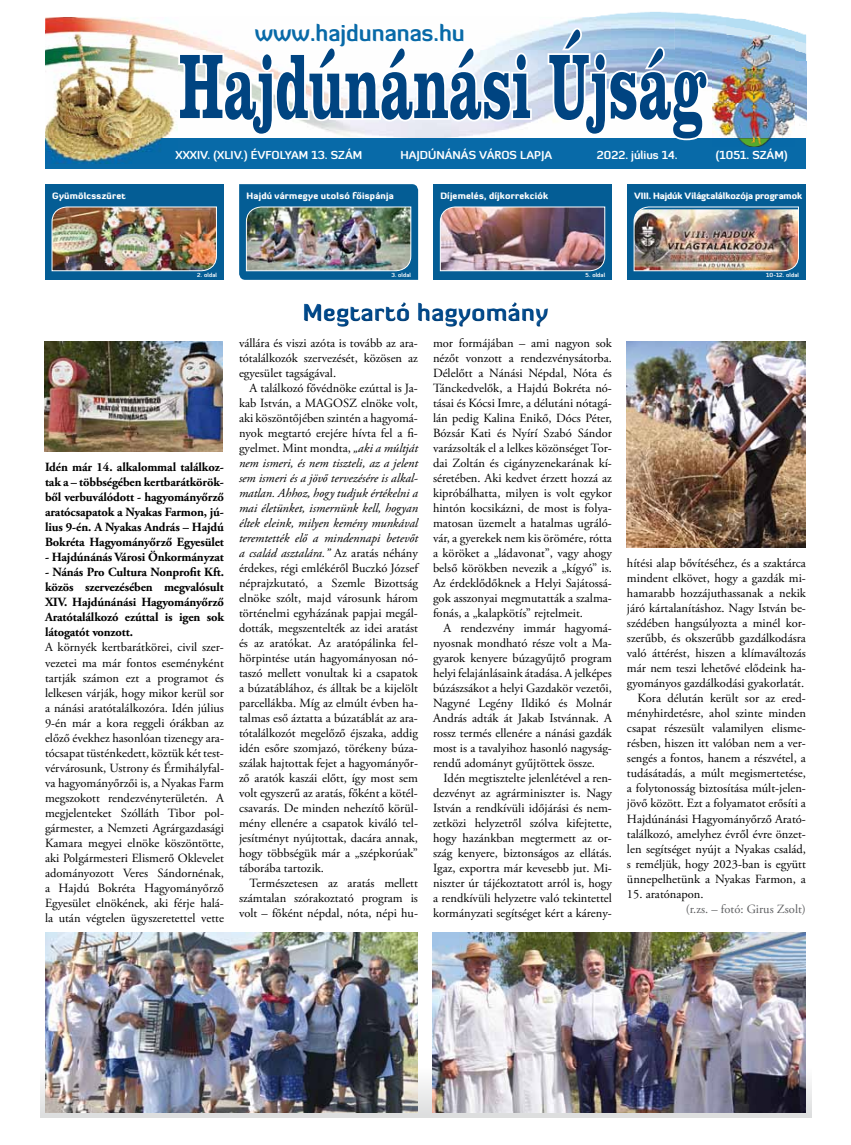
<style>
.page{position:relative;width:851px;height:1145px;background:#fff}
.page>*{position:absolute;margin:0;border:0;box-sizing:border-box;transform-origin:0 0}
.t1{font:900 23.75px "Diavlo";color:#004a8d}
.t2{font:700 22.62px "Diavlo";color:#086aa8}
.t3{font:12.5px/15px "Adobe Garamond Pro";color:#000;text-align:justify}
.t4{font:700 12.5px/15px "Adobe Garamond Pro";letter-spacing:-.01em;color:#000;text-align:justify}
.t5{font:12.5px "Adobe Garamond Pro";color:#5f6062}
.t6{font:700 11.25px "Diavlo";color:#fff}
.t7{font:900 8.88px "Diavlo";letter-spacing:.02em;color:#fff}
.t8{font:900 8.88px "Diavlo";letter-spacing:-.01em;color:#fff}
.t9{font:900 8.88px "Diavlo";letter-spacing:.02em;color:#fff;scale:1.06 1}
.t10{font:700 5.62px "Diavlo";letter-spacing:.02em;color:#fff}
.s1{font-style:italic}
</style>
<div class="page">
<div style="left:40px;top:1063px;width:771px;height:54px;background:linear-gradient(to bottom,#f4f6f9,#e0dcda)"></div>
<img style="left:595px;top:12px;width:147px;height:7px">
<img style="left:674px;top:19px;width:52px;height:69px">
<img style="left:726px;top:19px;width:80px;height:42px">
<img style="left:794px;top:61px;width:12px;height:62px">
<img style="left:45px;top:17px;width:629px;height:33px">
<img style="left:343px;top:50px;width:204px;height:88px">
<div style="left:45px;top:138px;width:761px;height:31px;background:#086aa8"></div>
<img style="left:712px;top:36px;width:82px;height:110px">
<img style="left:45px;top:30px;width:133px;height:133px">
<svg style="left:178px;top:44px;width:353px;height:91px"></svg>
<svg style="left:547px;top:28px;width:161px;height:112px"></svg>
<div style="left:627px;top:184px;width:178px;height:96px;background:#045d95"></div>
<div style="left:45px;top:184px;width:179px;height:96px;background:#045d95"></div>
<div style="left:433px;top:184px;width:179px;height:96px;background:#045d95"></div>
<img style="left:52px;top:207px;width:165px;height:64px">
<img style="left:239px;top:184px;width:179px;height:96px">
<img style="left:440px;top:207px;width:165px;height:64px">
<img style="left:633px;top:207px;width:165px;height:64px">
<div style="left:302px;top:301px;width:248px;height:27px;background:#000;opacity:.4"></div>
<img style="left:45px;top:342px;width:177px;height:110px">
<img style="left:627px;top:342px;width:177px;height:205px">
<img style="left:45px;top:932px;width:373px;height:180px">
<img style="left:433px;top:932px;width:372px;height:180px">
<h2 class="t2" style="left:255px;top:19px;width:212px">www.hajdunanas.hu</h2>
<p class="t7" style="left:52px;top:190px;width:75px">Gyümölcsszüret</p>
<p class="t6" style="left:175px;top:147px;width:188px">XXXIV. (XLIV.) ÉVFOLYAM 13. SZÁM</p>
<p class="t6" style="left:400px;top:147px;width:153px">HAJDÚNÁNÁS VÁROS LAPJA</p>
<p class="t6" style="left:596px;top:147px;width:82px">2022. július 14.</p>
<p class="t6" style="left:715px;top:147px;width:73px">(1051. SZÁM)</p>
<p class="t10" style="left:197px;top:271px;width:21px">2. oldal</p>
<p class="t7" style="left:246px;top:190px;width:149px">Hajdú vármegye utolsó főispánja</p>
<p class="t10" style="left:391px;top:271px;width:21px">3. oldal</p>
<p class="t7" style="left:440px;top:190px;width:109px">Díjemelés, díjkorrekciók</p>
<h1 class="t1" style="left:302px;top:296px;width:247px">Megtartó hagyomány</h1>
<p class="t10" style="left:585px;top:271px;width:21px">5. oldal</p>
<p class="t8" style="left:634px;top:190px;width:169px">VIII. Hajdúk Világtalálkozója programok</p>
<p class="t9" style="left:641px;top:190px;width:129px">irágzik a hajdúnánási néptánc</p>
<p class="t10" style="left:766px;top:271px;width:34px">10-12. oldal</p>
<p class="t4" style="left:45px;top:460px;width:180px">Idén már 14. alkalommal találkoz&shy;tak a – többségében kertbarátkörök&shy;ből verbuválódott - hagyományőrző aratócsapatok a Nyakas Farmon, jú&shy;lius 9-én. A Nyakas András – Hajdú Bokréta Hagyományőrző Egyesület</p>
<p class="t4" style="left:45px;top:550px;width:180px">- Hajdúnánás Városi Önkormányzat</p>
<p class="t4" style="left:45px;top:565px;width:180px">- Nánás Pro Cultura Nonprofit Kft. közös szervezésében megvalósult XIV. Hajdúnánási Hagyományőrző Aratótalálkozó ezúttal is igen sok látogatót vonzott.</p>
<p class="t3" style="left:45px;top:640px;width:180px">A környék kertbarátkörei, civil szer&shy;vezetei ma már fontos eseményként tartják számon ezt a programot és lelkesen várják, hogy mikor kerül sor a nánási aratótalálkozóra. Idén július 9-én már a kora reggeli órákban az előző évekhez hasonlóan tizenegy ara&shy;tócsapat tüsténkedett, köztük két test&shy;vérvárosunk, Ustrony és Érmihályfal&shy;va hagyományőrzői is, a Nyakas Farm megszokott rendezvényterületén. A megjelenteket Szólláth Tibor pol&shy;gármester, a Nemzeti Agrárgazdasági Kamara megyei elnöke köszöntötte, aki Polgármesteri Elismerő Oklevelet adományozott Veres Sándornénak, a Hajdú Bokréta Hagyományőrző Egyesület elnökének, aki férje halá&shy;la után végtelen ügyszeretettel vette</p>
<p class="t3" style="left:239px;top:336px;width:180px">vállára és viszi azóta is tovább az ara&shy;tótalálkozók szervezését, közösen az egyesület tagságával.</p>
<p class="t3" style="left:239px;top:381px;width:180px;text-indent:11px">A találkozó fővédnöke ezúttal is Ja&shy;kab István, a MAGOSZ elnöke volt, aki köszöntőjében szintén a hagyomá&shy;nyok megtartó erejére hívta fel a fi&shy;gyelmet. Mint mondta, <span class="s1">„aki a múltját nem ismeri, és nem tiszteli, az a jelent sem ismeri és a jövő tervezésére is alkal&shy;matlan. Ahhoz, hogy tudjuk értékelni a mai életünket, ismernünk kell, hogyan éltek eleink, milyen kemény munkával teremtették elő a mindennapi betevőt a család asztalára.”</span> Az aratás néhány érdekes, régi emlékéről Buczkó József néprajzkutató, a Szemle Bizottság elnöke szólt, majd városunk három történelmi egyházának papjai megál&shy;dották, megszentelték az idei aratást és az aratókat. Az aratópálinka fel&shy;hörpintése után hagyományosan nó&shy;taszó mellett vonultak ki a csapatok a búzatáblához, és álltak be a kijelölt parcellákba. Míg az elmúlt évben ha&shy;talmas eső áztatta a búzatáblát az ara&shy;tótalálkozót megelőző éjszaka, addig idén esőre szomjazó, törékeny búza&shy;szálak hajtottak fejet a hagyományőr&shy;ző aratók kaszái előtt, így most sem volt egyszerű az aratás, főként a kötél&shy;csavarás. De minden nehezítő körül&shy;mény ellenére a csapatok kiváló tel&shy;jesítményt nyújtottak, dacára annak, hogy többségük már a „szépkorúak” táborába tartozik.</p>
<p class="t3" style="left:239px;top:876px;width:180px;text-indent:11px">Természetesen az aratás mellett számtalan szórakoztató program is volt – főként népdal, nóta, népi hu-</p>
<p class="t3" style="left:433px;top:336px;width:180px">mor formájában – ami nagyon sok nézőt vonzott a rendezvénysátorba.<br>Délelőtt a Nánási Népdal, Nóta és Tánckedvelők, a Hajdú Bokréta nó&shy;tásai és Kócsi Imre, a délutáni nótagá&shy;lán pedig Kalina Enikő, Dócs Péter, Bózsár Kati és Nyírí Szabó Sándor varázsolták el a lelkes közönséget Tor&shy;dai Zoltán és cigányzenekarának kí&shy;séretében. Aki kedvet érzett hozzá az kipróbálhatta, milyen is volt egykor hintón kocsikázni, de most is folya&shy;matosan üzemelt a hatalmas ugráló&shy;vár, a gyerekek nem kis örömére, rótta a köröket a „ládavonat”, vagy ahogy belső körökben nevezik a „kígyó” is.<br>Az érdeklődőknek a Helyi Sajátossá&shy;gok asszonyai megmutatták a szalma&shy;fonás, a „kalapkötís” rejtelmeit.</p>
<p class="t3" style="left:433px;top:621px;width:180px;text-indent:11px">A rendezvény immár hagyomá&shy;nyosnak mondható része volt a Ma&shy;gyarok kenyere búzagyűjtő program helyi felajánlásaink átadása. A jelképes búzászsákot a helyi Gazdakör vezetői, Nagyné Legény Ildikó és Molnár András adták át Jakab Istvánnak. A rossz termés ellenére a nánási gazdák most is a tavalyihoz hasonló nagyság&shy;rendű adományt gyűjtöttek össze.</p>
<p class="t3" style="left:433px;top:771px;width:180px;text-indent:11px">Idén megtisztelte jelenlétével a ren&shy;dezvényt az agrárminiszter is. Nagy István a rendkívüli időjárási és nem&shy;zetközi helyzetről szólva kifejtette, hogy hazánkban megtermett az or&shy;szág kenyere, biztonságos az ellátás.<br>Igaz, exportra már kevesebb jut. Mi&shy;niszter úr tájékoztatott arról is, hogy a rendkívüli helyzetre való tekintettel kormányzati segítséget kért a káreny-</p>
<p class="t3" style="left:627px;top:556px;width:180px;text-align:right">hítési alap bővítéséhez, és a szaktárca mindent elkövet, hogy a gazdák mi&shy;hamarabb hozzájuthassanak a nekik járó kártalanításhoz. Nagy István be&shy;szédében hangsúlyozta a minél kor&shy;szerűbb, és okszerűbb gazdálkodásra való áttérést, hiszen a klímaváltozás már nem teszi lehetővé elődeink ha&shy;gyományos gazdálkodási gyakorlatát.<br>Kora délután került sor az ered&shy;ményhirdetésre, ahol szinte minden csapat részesült valamilyen elisme&shy;résben, hiszen itt valóban nem a ver&shy;sengés a fontos, hanem a részvétel, a tudásátadás, a múlt megismertetése, a folytonosság biztosítása múlt-jelen&shy;jövő között. Ezt a folyamatot erősíti a Hajdúnánási Hagyományőrző Arató&shy;találkozó, amelyhez évről évre önzet&shy;len segítséget nyújt a Nyakas család, s reméljük, hogy 2023-ban is együtt ünnepelhetünk a Nyakas Farmon, a</p>
<p class="t3" style="left:627px;top:886px;width:78px">15. aratónapon.</p>
<p class="t5" style="left:685px;top:901px;width:122px">(r.zs. – fotó: Girus Zsolt)</p>
</div>
